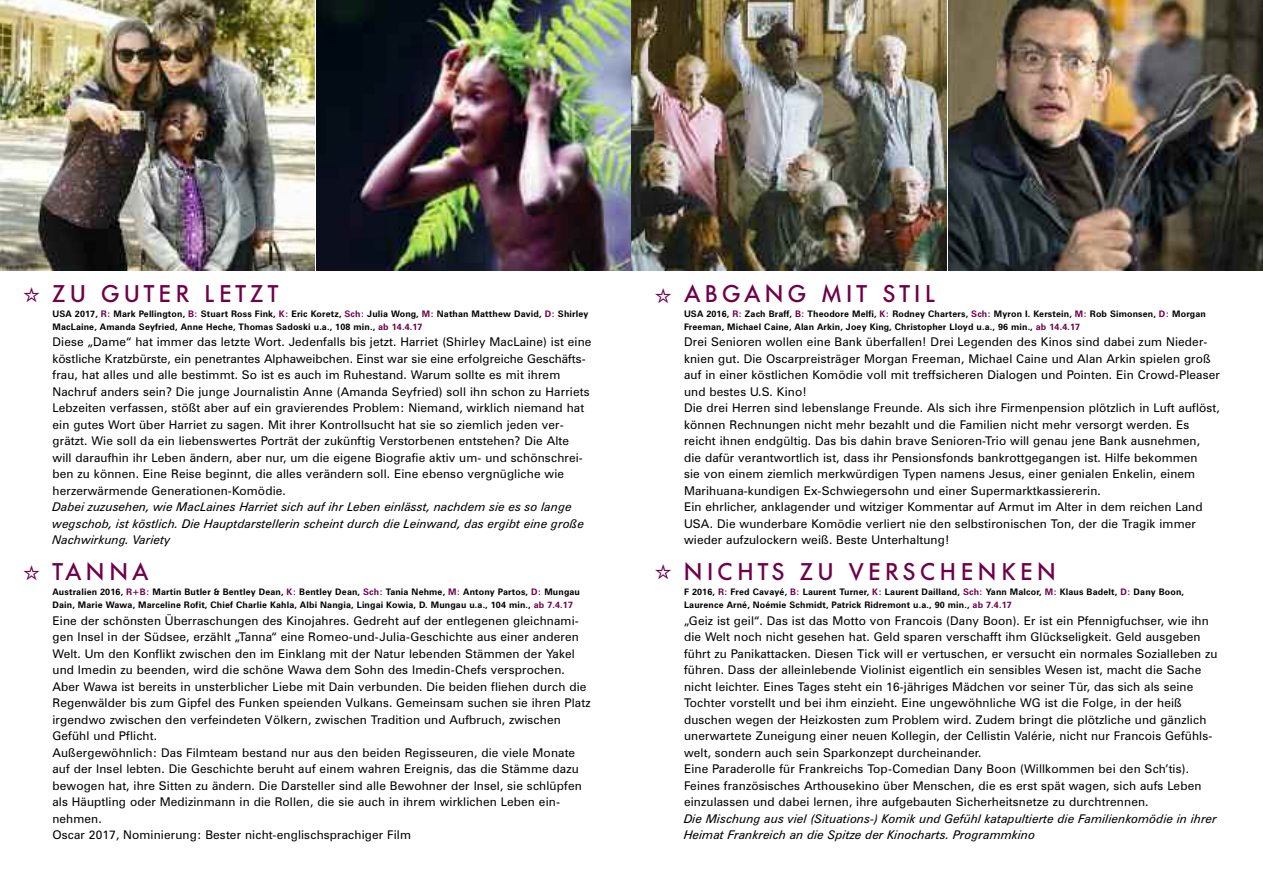
<style>
.page{position:relative;width:1263px;height:893px;background:#fff}
.page>*{position:absolute;margin:0;border:0;box-sizing:border-box;transform-origin:0 0}
.t1{font:500 24px "Futura BQ";letter-spacing:.17em;color:#6f0049}
.t2{font:500 24px "Futura BQ";letter-spacing:.2em;color:#6f0049}
.t3{font:12px/16.5px "Zurich BT";letter-spacing:.01em;color:#000}
.t4{font:italic 12px/16.5px "Zurich BT";color:#000}
.t5{font:700 9px/12.8px "Zurich BT";letter-spacing:.015em;color:#000}
.s1{color:#6f0049}
</style>
<div class="page">
<img style="left:0;top:0;width:315px;height:270px">
<img style="left:317px;top:0;width:629px;height:270px">
<img style="left:948px;top:0;width:315px;height:270px">
<h1 class="t1" style="left:53px;top:280px;width:228px">ZU GUTER LETZT</h1>
<p class="t5" style="left:53px;top:308px;width:537px">USA 2017, <span class="s1">R:</span> Mark Pellington, <span class="s1">B:</span> Stuart Ross Fink, <span class="s1">K:</span> Eric Koretz, <span class="s1">Sch:</span> Julia Wong, <span class="s1">M:</span> Nathan Matthew David, <span class="s1">D:</span> Shirley<br>MacLaine, Amanda Seyfried, Anne Heche, Thomas Sadoski u.a., 108 min., <span class="s1">ab 14.4.17</span></p>
<p class="t3" style="left:53px;top:335px;width:540px">Diese „Dame“ hat immer das letzte Wort. Jedenfalls bis jetzt. Harriet (Shirley MacLaine) ist eine köstliche Kratzbürste, ein penetrantes Alphaweibchen. Einst war sie eine erfolgreiche Geschäfts&shy;frau, hat alles und alle bestimmt. So ist es auch im Ruhestand. Warum sollte es mit ihrem Nachruf anders sein? Die junge Journalistin Anne (Amanda Seyfried) soll ihn schon zu Harriets Lebzeiten verfassen, stößt aber auf ein gravierendes Problem: Niemand, wirklich niemand hat ein gutes Wort über Harriet zu sagen. Mit ihrer Kontrollsucht hat sie so ziemlich jeden ver&shy;grätzt. Wie soll da ein liebenswertes Porträt der zukünftig Verstorbenen entstehen? Die Alte<br>will daraufhin ihr Leben ändern, aber nur, um die eigene Biografie aktiv um- und schönschrei&shy;ben zu können. Eine Reise beginnt, die alles verändern soll. Eine ebenso vergnügliche wie herzerwärmende Generationen-Komödie.</p>
<p class="t4" style="left:53px;top:500px;width:533px">Dabei zuzusehen, wie MacLaines Harriet sich auf ihr Leben einlässt, nachdem sie es so lange wegschob, ist köstlich. Die Hauptdarstellerin scheint durch die Leinwand, das ergibt eine große<br>Nachwirkung. Variety</p>
<h1 class="t1" style="left:53px;top:559px;width:98px">TANNA</h1>
<p class="t5" style="left:53px;top:587px;width:529px">Australien 2016, <span class="s1">R+B:</span> Martin Butler &amp; Bentley Dean, <span class="s1">K:</span> Bentley Dean, <span class="s1">Sch:</span> Tania Nehme, <span class="s1">M:</span> Antony Partos, <span class="s1">D:</span> Mungau<br>Dain, Marie Wawa, Marceline Rofit, Chief Charlie Kahla, Albi Nangia, Lingai Kowia, D. Mungau u.a., 104 min., <span class="s1">ab 7.4.17</span></p>
<p class="t3" style="left:52px;top:613px;width:540px">Eine der schönsten Überraschungen des Kinojahres. Gedreht auf der entlegenen gleichnami&shy;gen Insel in der Südsee, erzählt „Tanna“ eine Romeo-und-Julia-Geschichte aus einer anderen Welt. Um den Konflikt zwischen den im Einklang mit der Natur lebenden Stämmen der Yakel und Imedin zu beenden, wird die schöne Wawa dem Sohn des Imedin-Chefs versprochen.<br>Aber Wawa ist bereits in unsterblicher Liebe mit Dain verbunden. Die beiden fliehen durch die Regenwälder bis zum Gipfel des Funken speienden Vulkans. Gemeinsam suchen sie ihren Platz irgendwo zwischen den verfeindeten Völkern, zwischen Tradition und Aufbruch, zwischen Gefühl und Pflicht.<br>Außergewöhnlich: Das Filmteam bestand nur aus den beiden Regisseuren, die viele Monate auf der Insel lebten. Die Geschichte beruht auf einem wahren Ereignis, das die Stämme dazu bewogen hat, ihre Sitten zu ändern. Die Darsteller sind alle Bewohner der Insel, sie schlüpfen als Häuptling oder Medizinmann in die Rollen, die sie auch in ihrem wirklichen Leben ein&shy;nehmen.<br>Oscar 2017, Nominierung: Bester nicht-englischsprachiger Film</p>
<h1 class="t1" style="left:684px;top:280px;width:253px">ABGANG MIT STIL</h1>
<p class="t5" style="left:684px;top:308px;width:523px">USA 2016, <span class="s1">R:</span> Zach Braff, <span class="s1">B:</span> Theodore Melfi, <span class="s1">K:</span> Rodney Charters, <span class="s1">Sch:</span> Myron I. Kerstein, <span class="s1">M:</span> Rob Simonsen, <span class="s1">D:</span> Morgan<br>Freeman, Michael Caine, Alan Arkin, Joey King, Christopher Lloyd u.a., 96 min., <span class="s1">ab 14.4.17</span></p>
<p class="t3" style="left:684px;top:335px;width:537px">Drei Senioren wollen eine Bank überfallen! Drei Legenden des Kinos sind dabei zum Nieder&shy;knien gut. Die Oscarpreisträger Morgan Freeman, Michael Caine und Alan Arkin spielen groß auf in einer köstlichen Komödie voll mit treffsicheren Dialogen und Pointen. Ein Crowd-Pleaser und bestes U.S. Kino!<br>Die drei Herren sind lebenslange Freunde. Als sich ihre Firmenpension plötzlich in Luft auflöst, können Rechnungen nicht mehr bezahlt und die Familien nicht mehr versorgt werden. Es reicht ihnen endgültig. Das bis dahin brave Senioren-Trio will genau jene Bank ausnehmen, die dafür verantwortlich ist, dass ihr Pensionsfonds bankrottgegangen ist. Hilfe bekommen<br>sie von einem ziemlich merkwürdigen Typen namens Jesus, einer genialen Enkelin, einem Marihuana-kundigen Ex-Schwiegersohn und einer Supermarktkassiererin.<br>Ein ehrlicher, anklagender und witziger Kommentar auf Armut im Alter in dem reichen Land USA. Die wunderbare Komödie verliert nie den selbstironischen Ton, der die Tragik immer wieder aufzulockern weiß. Beste Unterhaltung!</p>
<h1 class="t2" style="left:684px;top:559px;width:373px">NICHTS ZU VERSCHENKEN</h1>
<p class="t5" style="left:684px;top:587px;width:502px">F 2016, <span class="s1">R:</span> Fred Cavayé, <span class="s1">B:</span> Laurent Turner, <span class="s1">K:</span> Laurent Dailland, <span class="s1">Sch:</span> Yann Malcor, <span class="s1">M:</span> Klaus Badelt, <span class="s1">D:</span> Dany Boon,<br>Laurence Arné, Noémie Schmidt, Patrick Ridremont u.a., 90 min., <span class="s1">ab 7.4.17</span></p>
<p class="t3" style="left:684px;top:613px;width:535px">„Geiz ist geil“. Das ist das Motto von Francois (Dany Boon). Er ist ein Pfennigfuchser, wie ihn die Welt noch nicht gesehen hat. Geld sparen verschafft ihm Glückseligkeit. Geld ausgeben führt zu Panikattacken. Diesen Tick will er vertuschen, er versucht ein normales Sozialleben zu führen. Dass der alleinlebende Violinist eigentlich ein sensibles Wesen ist, macht die Sache nicht leichter. Eines Tages steht ein 16-jähriges Mädchen vor seiner Tür, das sich als seine Tochter vorstellt und bei ihm einzieht. Eine ungewöhnliche WG ist die Folge, in der heiß duschen wegen der Heizkosten zum Problem wird. Zudem bringt die plötzliche und gänzlich unerwartete Zuneigung einer neuen Kollegin, der Cellistin Valérie, nicht nur Francois Gefühls&shy;welt, sondern auch sein Sparkonzept durcheinander.<br>Eine Paraderolle für Frankreichs Top-Comedian Dany Boon (Willkommen bei den Sch’tis).<br>Feines französisches Arthousekino über Menschen, die es erst spät wagen, sich aufs Leben einzulassen und dabei lernen, ihre aufgebauten Sicherheitsnetze zu durchtrennen.</p>
<p class="t4" style="left:684px;top:811px;width:535px">Die Mischung aus viel (Situations-) Komik und Gefühl katapultierte die Familienkomödie in ihrer<br>Heimat Frankreich an die Spitze der Kinocharts. Programmkino</p>
</div>
